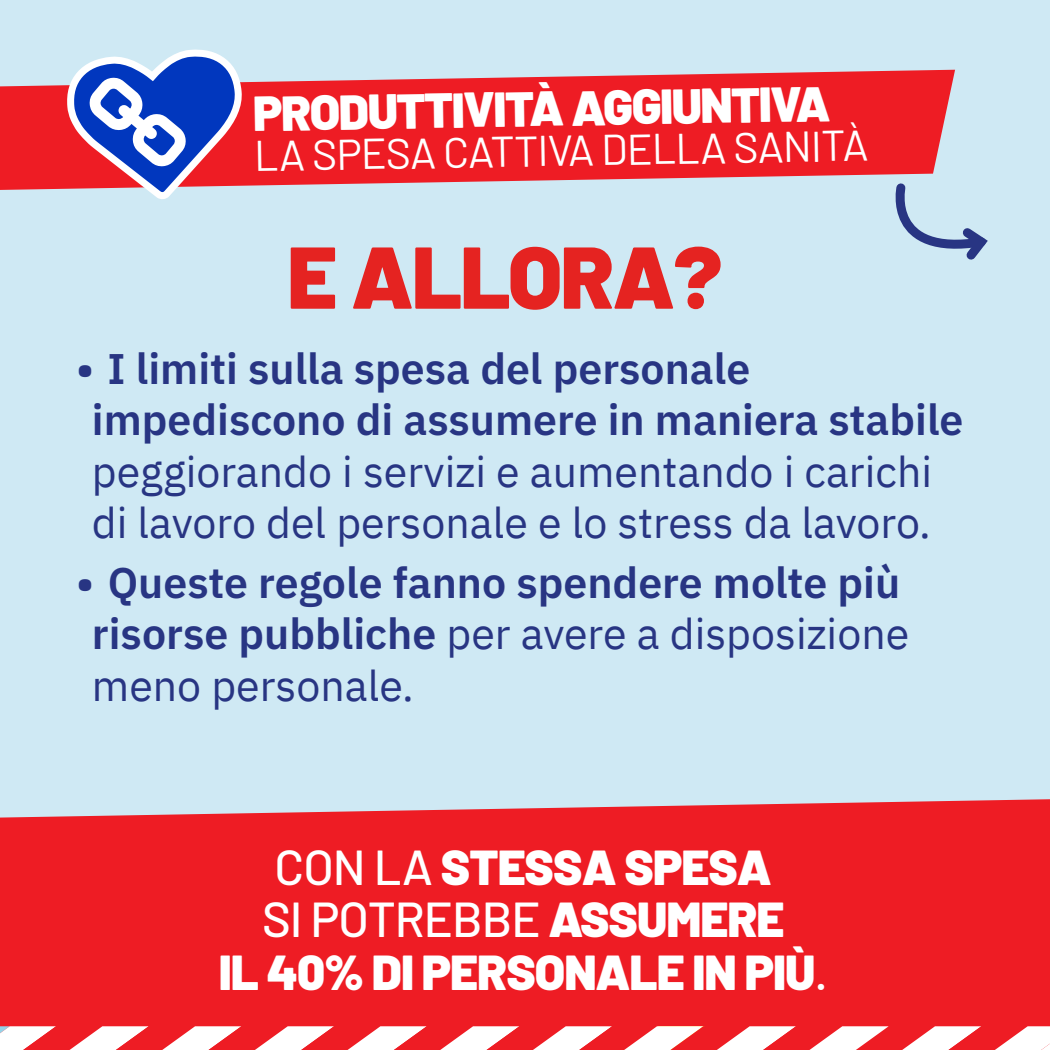
<style>
.page{position:relative;width:1050px;height:1050px;background:#cfe9f4}
.page>*{position:absolute;margin:0;border:0;box-sizing:border-box;transform-origin:0 0}
.t1{font:900 87.5px "Barlow";letter-spacing:-.02em;color:#e52321}
.t2{font:900 49px/52.5px "Barlow";letter-spacing:-.02em;color:#fff;text-align:center}
.t3{font:600 42.88px/51.4px "IBM Plex Sans";color:#283583}
.t4{font:42.88px/51.4px "IBM Plex Sans";color:#283583}
.t5{font:42.88px "Barlow";color:#fff}
.s1{font-weight:400}
.s2{font-weight:500}
</style>
<div class="page">
<svg style="left:0;top:70px;width:955px;height:120px;fill:#ee1c24"></svg>
<svg style="left:63px;top:49px;width:180px;height:150px"></svg>
<div style="left:0;top:799px;width:1050px;height:227px;background:#ee1c24"></div>
<svg style="left:0;top:1026px;width:1050px;height:24px"></svg>
<svg style="left:887px;top:179px;width:101px;height:81px"></svg>
<p class="t2" style="left:253px;top:84px;width:579px;rotate:-1deg">PRODUTTIVITÀ AGGIUNTIVA</p>
<p class="t5" style="left:254px;top:125px;width:616px;rotate:-1deg">LA SPESA CATTIVA DELLA SANITÀ</p>
<h1 class="t1" style="left:287px;top:211px;width:437px">E ALLORA?</h1>
<p class="t3" style="left:92px;top:340px;width:873px;text-indent:-16px">• I limiti sulla spesa del personale impediscono di assumere in maniera stabile</p>
<p class="t4" style="left:92px;top:442px;width:842px">peggiorando i servizi e aumentando i carichi di lavoro del personale e lo stress da lavoro.</p>
<p class="t3" style="left:92px;top:553px;width:819px;text-indent:-16px">• Queste regole fanno spendere molte più risorse pubbliche <span class="s1">per avere a disposizione meno personale.</span></p>
<p class="t2" style="left:219px;top:837px;width:611px"><span class="s2">CON LA</span> STESSA SPESA<br><span class="s2">SI POTREBBE</span> ASSUMERE<br>IL 40% DI PERSONALE IN PIÙ<span class="s2">.</span></p>
</div>
